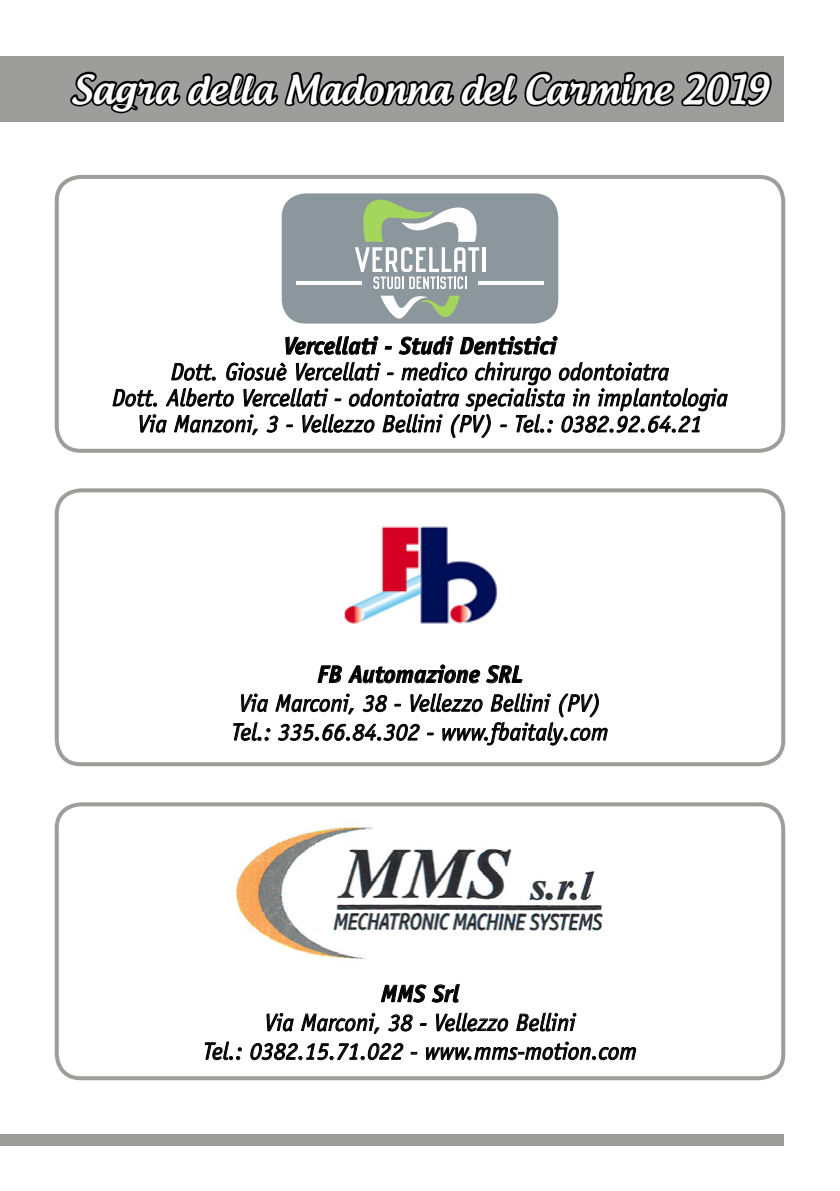
<style>
.page{position:relative;width:840px;height:1191px;background:#fff}
.page>*{position:absolute;margin:0;border:0;box-sizing:border-box;transform-origin:0 0}
.t1{font:500 38px "Androgyne";color:#fff}
.t2{font:italic 24px/26px "Officina Sans";color:#000;text-align:center}
.t3{font:italic 700 24px "Officina Sans";color:#000}
</style>
<div class="page">
<div style="left:0;top:57px;width:782px;height:65px;background:#9d9d9c"></div>
<svg style="left:68px;top:56px;width:705px;height:58px"></svg>
<div style="left:0;top:1134px;width:782px;height:11px;background:#9d9d9c"></div>
<div style="left:55px;top:175px;width:729px;height:278px;border:4px solid #9d9d9c;border-radius:24px"></div>
<div style="left:55px;top:488px;width:729px;height:278px;border:4px solid #9d9d9c;border-radius:24px"></div>
<div style="left:55px;top:802px;width:729px;height:278px;border:4px solid #9d9d9c;border-radius:24px"></div>
<svg style="left:285px;top:336px;width:93px;height:19px"></svg>
<svg style="left:384px;top:345px;width:8px;height:5px"></svg>
<svg style="left:398px;top:336px;width:160px;height:19px"></svg>
<svg style="left:112px;top:362px;width:615px;height:76px"></svg>
<svg style="left:317px;top:664px;width:205px;height:20px"></svg>
<svg style="left:233px;top:693px;width:375px;height:53px"></svg>
<svg style="left:380px;top:983px;width:80px;height:20px"></svg>
<svg style="left:266px;top:1012px;width:28px;height:20px"></svg>
<svg style="left:301px;top:1012px;width:79px;height:22px"></svg>
<svg style="left:388px;top:1014px;width:25px;height:18px"></svg>
<svg style="left:419px;top:1023px;width:8px;height:3px"></svg>
<svg style="left:436px;top:1012px;width:72px;height:20px"></svg>
<svg style="left:516px;top:1012px;width:60px;height:20px"></svg>
<svg style="left:204px;top:1041px;width:37px;height:19px"></svg>
<svg style="left:250px;top:1043px;width:153px;height:17px"></svg>
<svg style="left:410px;top:1051px;width:7px;height:4px"></svg>
<svg style="left:425px;top:1041px;width:211px;height:19px"></svg>
<svg style="left:281px;top:193px;width:277px;height:130px"></svg>
<img style="left:344px;top:526px;width:153px;height:98px">
<img style="left:235px;top:821px;width:368px;height:138px">
<h1 class="t1" style="left:71px;top:65px;width:699px">Sagra della Madonna del Carmine 2019</h1>
<p class="t3" style="left:283px;top:331px;width:274px">Vercellati - Studi Dentistici</p>
<p class="t2" style="left:112px;top:359px;width:617px">Dott. Giosuè Vercellati - medico chirurgo odontoiatra<br>Dott. Alberto Vercellati - odontoiatra specialista in implantologia<br>Via Manzoni, 3 - Vellezzo Bellini (PV) - Tel.: 0382.92.64.21</p>
<p class="t3" style="left:317px;top:660px;width:206px">FB Automazione SRL</p>
<p class="t2" style="left:231px;top:689px;width:378px;line-height:28.8px">Via Marconi, 38 - Vellezzo Bellini (PV)<br>Tel.: 335.66.84.302 - www.fbaitaly.com</p>
<p class="t3" style="left:380px;top:979px;width:80px">MMS Srl</p>
<p class="t2" style="left:203px;top:1008px;width:435px;line-height:28.8px">Via Marconi, 38 - Vellezzo Bellini<br>Tel.: 0382.15.71.022 - www.mms-motion.com</p>
</div>
